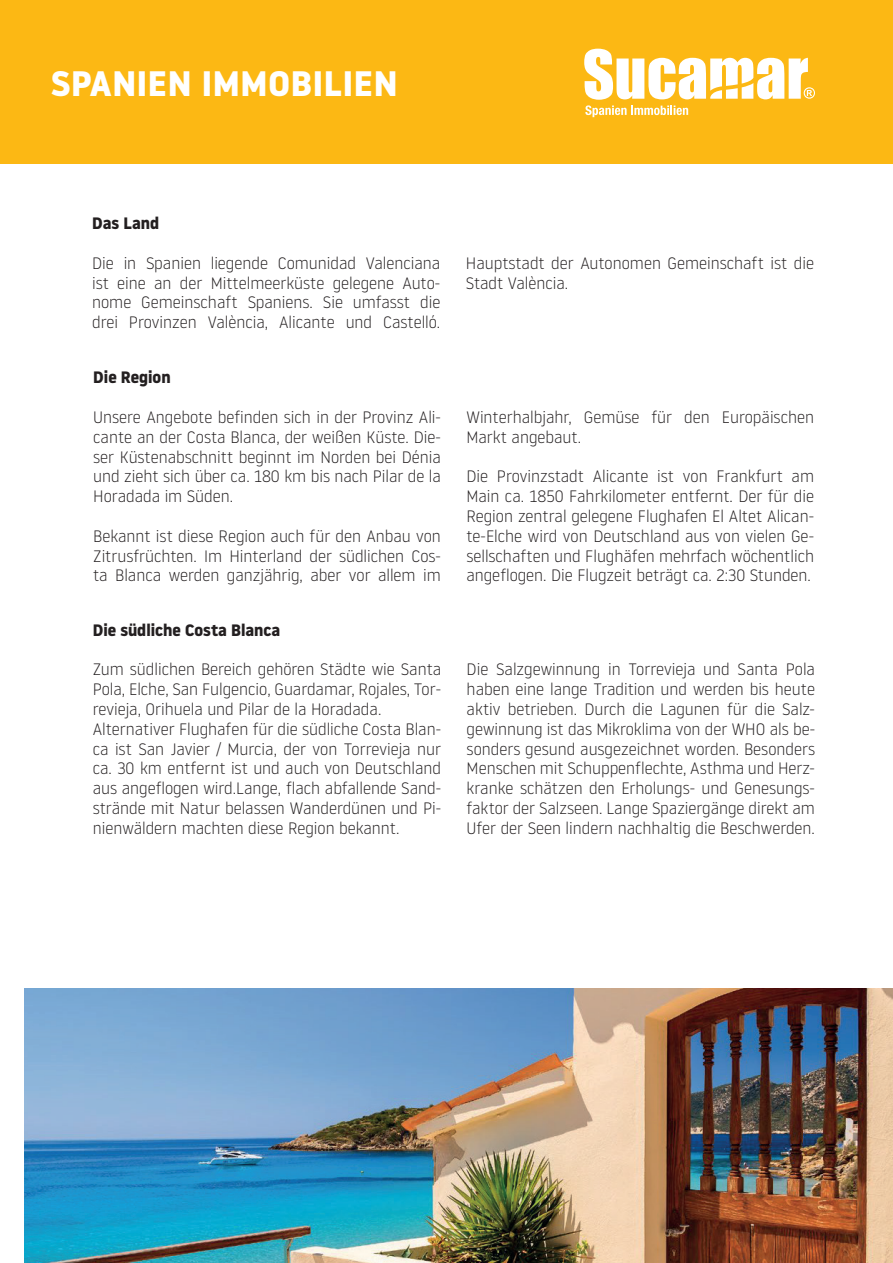
<style>
.page{position:relative;width:893px;height:1263px;background:#fff}
.page>*{position:absolute;margin:0;border:0;box-sizing:border-box;transform-origin:0 0}
.t1{font:700 35.25px "Noway";letter-spacing:.02em;color:#fff}
.t2{font:300 16.5px/19.8px "Noway";color:#231f20;text-align:justify}
.t3{font:700 16.5px "Noway";color:#231f20}
</style>
<div class="page">
<div style="left:0;top:0;width:893px;height:164px;background:#fcb814"></div>
<img style="left:24px;top:989px;width:869px;height:274px">
<svg style="left:584px;top:49px;width:231px;height:68px"></svg>
<h1 class="t1" style="left:51px;top:63px;width:348px">SPANIEN IMMOBILIEN</h1>
<p class="t3" style="left:92px;top:214px;width:69px">Das Land</p>
<p class="t2" style="left:92px;top:252px;width:350px">Die in Spanien liegende Comunidad Valenciana ist eine an der Mittelmeerküste gelegene Auto&shy;nome Gemeinschaft Spaniens. Sie umfasst die drei Provinzen València, Alicante und Castelló.</p>
<p class="t2" style="left:466px;top:252px;width:350px">Hauptstadt der Autonomen Gemeinschaft ist die<br>Stadt València.</p>
<p class="t3" style="left:93px;top:368px;width:79px">Die Region</p>
<p class="t2" style="left:93px;top:406px;width:349px">Unsere Angebote befinden sich in der Provinz Ali&shy;cante an der Costa Blanca, der weißen Küste. Die&shy;ser Küstenabschnitt beginnt im Norden bei Dénia und zieht sich über ca. 180 km bis nach Pilar de la Horadada im Süden.</p>
<p class="t2" style="left:93px;top:525px;width:349px">Bekannt ist diese Region auch für den Anbau von Zitrusfrüchten. Im Hinterland der südlichen Cos&shy;ta Blanca werden ganzjährig, aber vor allem im</p>
<p class="t2" style="left:466px;top:406px;width:349px">Winterhalbjahr, Gemüse für den Europäischen<br>Markt angebaut.</p>
<p class="t2" style="left:466px;top:466px;width:349px">Die Provinzstadt Alicante ist von Frankfurt am Main ca. 1850 Fahrkilometer entfernt. Der für die Region zentral gelegene Flughafen El Altet Alican&shy;te-Elche wird von Deutschland aus von vielen Ge&shy;sellschaften und Flughäfen mehrfach wöchentlich angeflogen. Die Flugzeit beträgt ca. 2:30 Stunden.</p>
<p class="t3" style="left:93px;top:620px;width:189px">Die südliche Costa Blanca</p>
<p class="t2" style="left:93px;top:659px;width:350px;text-align:left">Zum südlichen Bereich gehören Städte wie Santa Pola, Elche, San Fulgencio, Guardamar, Rojales, Tor&shy;revieja, Orihuela und Pilar de la Horadada.<br>Alternativer Flughafen für die südliche Costa Blan&shy;ca ist San Javier / Murcia, der von Torrevieja nur ca. 30 km entfernt ist und auch von Deutschland aus angeflogen wird.Lange, flach abfallende Sand&shy;strände mit Natur belassen Wanderdünen und Pi&shy;nienwäldern machten diese Region bekannt.</p>
<p class="t2" style="left:467px;top:659px;width:350px">Die Salzgewinnung in Torrevieja und Santa Pola haben eine lange Tradition und werden bis heute aktiv betrieben. Durch die Lagunen für die Salz&shy;gewinnung ist das Mikroklima von der WHO als be&shy;sonders gesund ausgezeichnet worden. Besonders Menschen mit Schuppenflechte, Asthma und Herz&shy;kranke schätzen den Erholungs- und Genesungs&shy;faktor der Salzseen. Lange Spaziergänge direkt am Ufer der Seen lindern nachhaltig die Beschwerden.</p>
</div>
